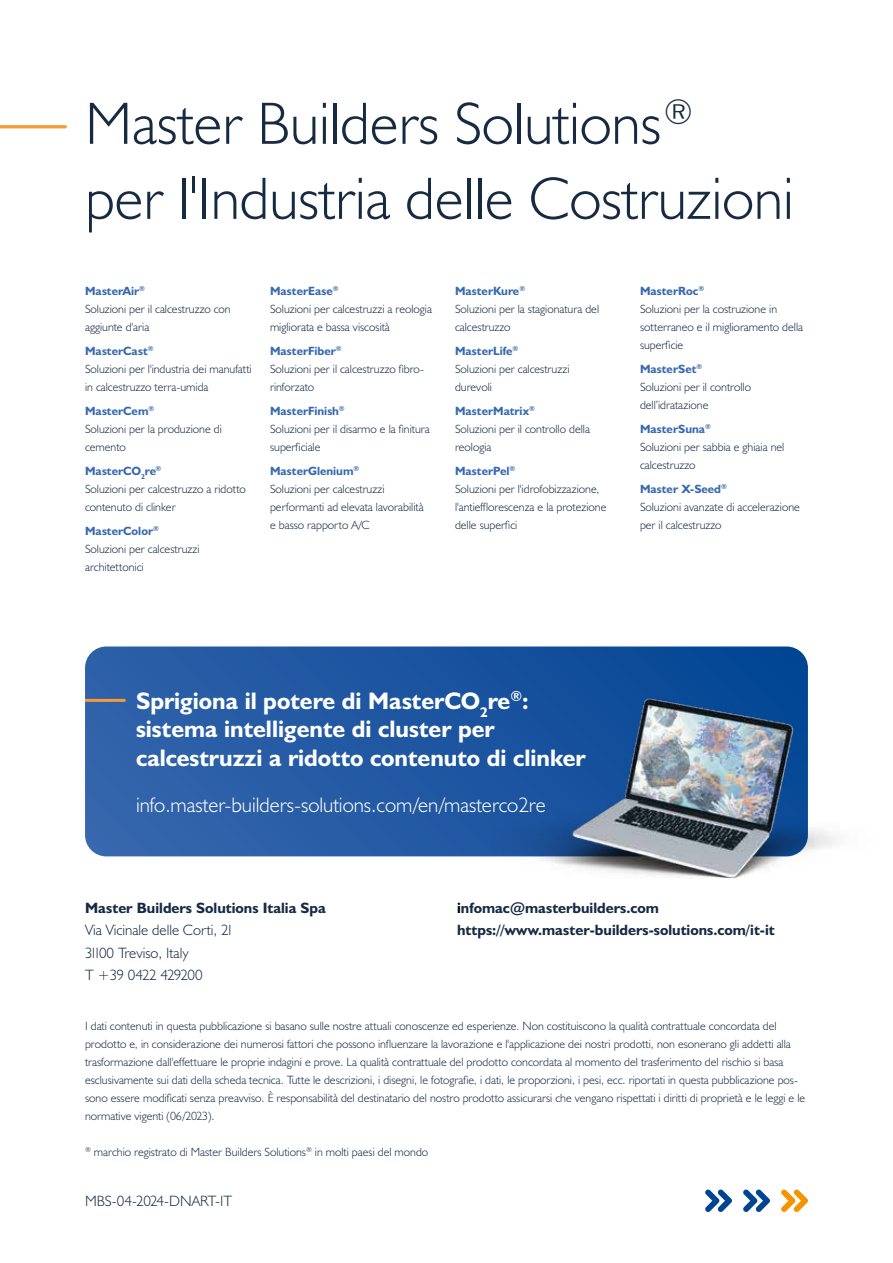
<style>
.page{position:relative;width:893px;height:1263px;background:#fff}
.page>*{position:absolute;margin:0;border:0;box-sizing:border-box;transform-origin:0 0}
.t1{font:300 60px/75px "Humanist 521 BT";color:#162a42}
.t2{font:700 24px/28.8px "Humanist 521 BT";color:#fff}
.t3{font:300 21px "Humanist 521 BT";color:#fff}
.t4{font:700 15px/22.5px "Humanist 521 BT";color:#162a42}
.t5{font:300 15px/22.5px "Humanist 521 BT";color:#162a42}
.t6{font:300 12px/18px "Humanist 521 BT";color:#162a42}
.s1{font-weight:700;color:#3869af}
.s2{color:#000}
</style>
<div class="page">
<hr style="left:0;top:125px;width:65px;height:3px;background:#f69b38">
<svg style="left:705px;top:1189px;width:27px;height:23px"></svg>
<svg style="left:743px;top:1189px;width:27px;height:23px"></svg>
<svg style="left:781px;top:1189px;width:27px;height:23px"></svg>
<svg style="left:85px;top:646px;width:723px;height:210px;background:#265ba4"></svg>
<svg style="left:85px;top:699px;width:41px;height:3px"></svg>
<img style="left:492px;top:663px;width:345px;height:216px">
<h1 class="t1" style="left:85px;top:86px;width:710px">Master Builders Solutions<sup>®<br></sup>per l'Industria delle Costruzioni</h1>
<p class="t6" style="left:85px;top:281px;width:147px"><span class="s1">MasterAir</span><sup>®<br></sup>Soluzioni per il calcestruzzo con aggiunte d'aria</p>
<p class="t6" style="left:85px;top:341px;width:168px"><span class="s1">MasterCast</span><sup>®<br></sup>Soluzioni per l'industria dei manufatti in calcestruzzo terra-umida</p>
<p class="t6" style="left:85px;top:401px;width:138px"><span class="s1">MasterCem</span><sup>®<br></sup>Soluzioni per la produzione di cemento</p>
<p class="t6" style="left:85px;top:461px;width:162px"><span class="s1">MasterCO</span><sub>2</sub><span class="s1">re</span><sup>®<br></sup>Soluzioni per calcestruzzo a ridotto contenuto di clinker</p>
<p class="t6" style="left:85px;top:521px;width:116px"><span class="s1">MasterColor</span><sup>®<br></sup>Soluzioni per calcestruzzi architettonici</p>
<p class="t6" style="left:270px;top:281px;width:163px"><span class="s1">MasterEase</span><sup>®<br></sup>Soluzioni per calcestruzzi a reologia migliorata e bassa viscosità</p>
<p class="t6" style="left:270px;top:341px;width:156px"><span class="s1">MasterFiber</span><sup>®<br></sup>Soluzioni per il calcestruzzo fibro&shy;rinforzato</p>
<p class="t6" style="left:270px;top:401px;width:161px"><span class="s1">MasterFinish</span><sup>®<br></sup>Soluzioni per il disarmo e la finitura superficiale</p>
<p class="t6" style="left:270px;top:461px;width:155px"><span class="s1">MasterGlenium</span><sup>®<br></sup>Soluzioni per calcestruzzi performanti ad elevata lavorabilità e basso rapporto A/C</p>
<p class="t6" style="left:455px;top:281px;width:146px"><span class="s1">MasterKure</span><sup>®<br></sup>Soluzioni per la stagionatura del calcestruzzo</p>
<p class="t6" style="left:455px;top:341px;width:116px"><span class="s1">MasterLife</span><sup>®<br></sup>Soluzioni per calcestruzzi durevoli</p>
<p class="t6" style="left:455px;top:401px;width:136px"><span class="s1">MasterMatrix</span><sup>®<br></sup>Soluzioni per il controllo della reologia</p>
<p class="t6" style="left:455px;top:461px;width:153px"><span class="s1">MasterPel</span><sup>®<br></sup>Soluzioni per l'idrofobizzazione, l'antiefflorescenza e la protezione delle superfici</p>
<p class="t6" style="left:640px;top:281px;width:165px"><span class="s1">MasterRoc</span><sup>®<br></sup>Soluzioni per la costruzione in sotterraneo e il miglioramento della superficie</p>
<p class="t6" style="left:640px;top:359px;width:113px"><span class="s1">MasterSet</span><sup>®<br></sup>Soluzioni per il controllo dell’idratazione</p>
<p class="t6" style="left:640px;top:419px;width:146px"><span class="s1">MasterSuna</span><sup>®<br></sup>Soluzioni per sabbia e ghiaia nel calcestruzzo</p>
<p class="t6" style="left:640px;top:479px;width:161px"><span class="s1">Master X-Seed</span><sup>®<br></sup>Soluzioni avanzate di accelerazione per il calcestruzzo</p>
<h2 class="t2" style="left:136px;top:686px;width:451px">Sprigiona il potere di MasterCO<sub>2</sub>re<sup>®</sup>: sistema intelligente di cluster per calcestruzzi a ridotto contenuto di clinker</h2>
<h3 class="t3" style="left:136px;top:792px;width:411px">info.master-builders-solutions.com/en/masterco2re</h3>
<p class="t4" style="left:85px;top:897px;width:242px">Master Builders Solutions Italia Spa</p>
<p class="t5" style="left:85px;top:919px;width:150px">Via Vicinale delle Corti, 21<br>31100 Treviso, Italy<br>T +39 0422 429200</p>
<p class="t4" style="left:457px;top:897px;width:319px"><span class="s2">i</span>nfomac@masterbuilders.com https://www.master-builders-solutions.com/it-it</p>
<p class="t6" style="left:85px;top:1017px;width:722px">I dati contenuti in questa pubblicazione si basano sulle nostre attuali conoscenze ed esperienze. Non costituiscono la qualità contrattuale concordata del prodotto e, in considerazione dei numerosi fattori che possono influenzare la lavorazione e l'applicazione dei nostri prodotti, non esonerano gli addetti alla trasformazione dall'effettuare le proprie indagini e prove. La qualità contrattuale del prodotto concordata al momento del trasferimento del rischio si basa esclusivamente sui dati della scheda tecnica. Tutte le descrizioni, i disegni, le fotografie, i dati, le proporzioni, i pesi, ecc. riportati in questa pubblicazione pos&shy;sono essere modificati senza preavviso. È responsabilità del destinatario del nostro prodotto assicurarsi che vengano rispettati i diritti di proprietà e le leggi e le normative vigenti (06/2023).</p>
<p class="t6" style="left:85px;top:1143px;width:345px"><sup>®</sup> marchio registrato di Master Builders Solutions<sup>®</sup> in molti paesi del mondo</p>
<p class="t5" style="left:85px;top:1190px;width:149px">MBS-04-2024-DNART-IT</p>
</div>
